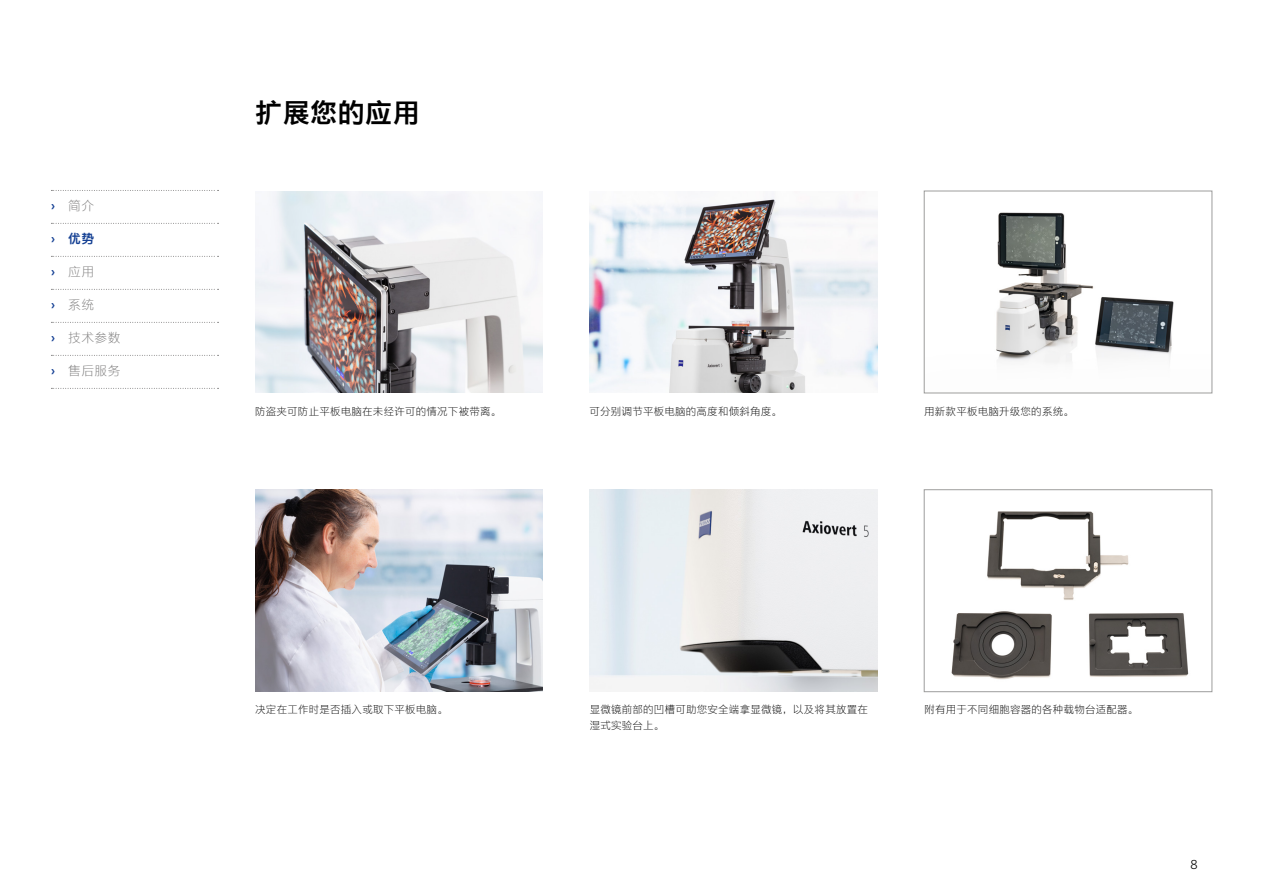
<style>
.page{position:relative;width:1263px;height:893px;background:#fff}
.page>*{position:absolute;margin:0;border:0;box-sizing:border-box;transform-origin:0 0}
.t1{font:27px "M Ying Hei PRC W7";letter-spacing:.02em;color:#000}
.t2{font:300 13.5px "ZEISS Frutiger Next W1 G";color:#000}
.t3{font:12.75px "M Ying Hei PRC W3";letter-spacing:.04em;color:#7c7b7b}
.t4{font:12.75px "M Ying Hei PRC W7";color:#164194}
.t5{font:10.5px/16.5px "M Ying Hei PRC W3";letter-spacing:.02em;color:#000}
.s1{font-family:"ZEISS Frutiger Next W1 G";font-weight:700;color:#164194}
.s2{font-family:"ZEISS Frutiger Next W1 G";font-weight:700}
</style>
<div class="page">
<img style="left:590px;top:194px;width:287px;height:199px">
<img style="left:996px;top:212px;width:178px;height:151px">
<div style="left:924px;top:191px;width:288px;height:202px;border:1px solid #9d9d9c"></div>
<img style="left:255px;top:191px;width:288px;height:202px">
<img style="left:255px;top:490px;width:288px;height:202px">
<img style="left:590px;top:490px;width:287px;height:202px">
<img style="left:951px;top:511px;width:238px;height:169px">
<div style="left:924px;top:489px;width:288px;height:203px;border:1px solid #9d9d9c"></div>
<svg style="left:51px;top:190px;width:168px;height:1px"></svg>
<svg style="left:51px;top:223px;width:168px;height:1px"></svg>
<svg style="left:51px;top:256px;width:168px;height:1px"></svg>
<svg style="left:51px;top:289px;width:168px;height:1px"></svg>
<svg style="left:51px;top:322px;width:168px;height:1px"></svg>
<svg style="left:51px;top:355px;width:168px;height:1px"></svg>
<svg style="left:51px;top:388px;width:168px;height:1px"></svg>
<p class="t3" style="left:51px;top:198px;width:45px"><span class="s1">›</span> 简介</p>
<p class="t4" style="left:51px;top:231px;width:45px"><span class="s2">›</span> 优势</p>
<p class="t3" style="left:51px;top:264px;width:45px"><span class="s1">›</span> 应用</p>
<p class="t3" style="left:51px;top:297px;width:45px"><span class="s1">›</span> 系统</p>
<p class="t3" style="left:51px;top:330px;width:71px"><span class="s1">›</span> 技术参数</p>
<p class="t3" style="left:51px;top:363px;width:71px"><span class="s1">›</span> 售后服务</p>
<h1 class="t1" style="left:255px;top:95px;width:166px">扩展您的应用</h1>
<p class="t5" style="left:255px;top:403px;width:248px">防盗夹可防止平板电脑在未经许可的情况下被带离。</p>
<p class="t5" style="left:589px;top:403px;width:194px">可分别调节平板电脑的高度和倾斜角度。</p>
<p class="t5" style="left:924px;top:403px;width:151px">用新款平板电脑升级您的系统。</p>
<p class="t5" style="left:255px;top:701px;width:194px">决定在工作时是否插入或取下平板电脑。</p>
<p class="t5" style="left:590px;top:701px;width:280px">显微镜前部的凹槽可助您安全端拿显微镜，以及将其放置在湿式实验台上。</p>
<p class="t5" style="left:924px;top:701px;width:215px">附有用于不同细胞容器的各种载物台适配器。</p>
<p class="t2" style="left:1190px;top:855px;width:9px">8</p>
</div>
